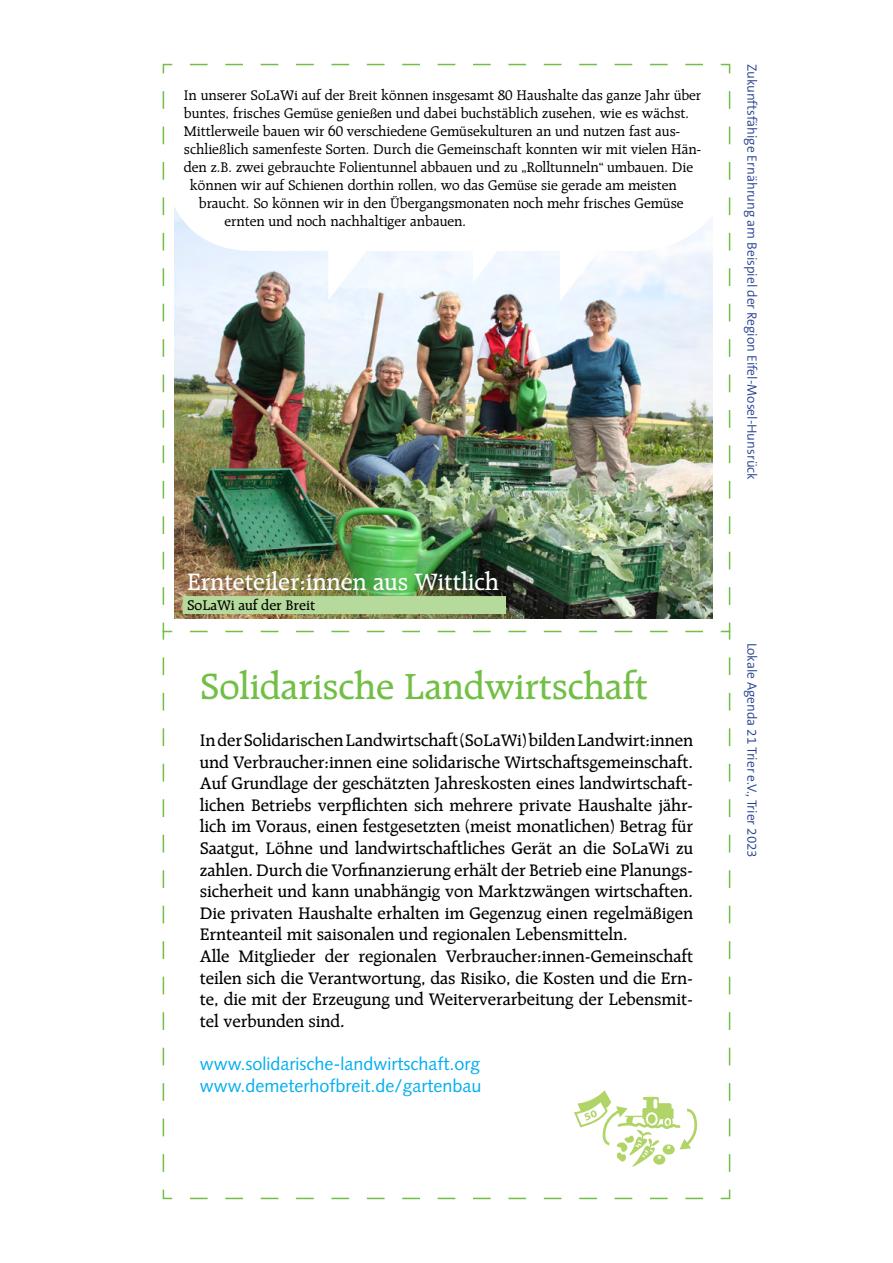
<style>
.page{position:relative;width:893px;height:1263px;background:#fff}
.page>*{position:absolute;margin:0;border:0;box-sizing:border-box;transform-origin:0 0}
.t1{font:500 39px "Raleigh";color:#71bf44}
.t2{font:500 25.5px "Raleigh";color:#fff}
.t3{font:500 18px/21.6px "Raleigh";color:#000}
.t4{font:18px/21.6px "Syntax";color:#00aeef}
.t5{font:15px "Raleigh";color:#000}
.t6{font:500 15px "Raleigh";color:#000}
.t7{font:300 13.5px "The Sans B4";color:#253f8e}
</style>
<div class="page">
<img style="left:162px;top:63px;width:569px;height:566px">
<svg style="left:162px;top:629px;width:569px;height:571px"></svg>
<p class="t5" style="left:184px;top:86px;width:519px">In unserer SoLaWi auf der Breit können insgesamt 80 Haushalte das ganze Jahr über</p>
<p class="t5" style="left:184px;top:104px;width:507px">buntes, frisches Gemüse genießen und dabei buchstäblich zusehen, wie es wächst.</p>
<p class="t5" style="left:184px;top:122px;width:498px">Mittlerweile bauen wir 60 verschiedene Gemüsekulturen an und nutzen fast aus-</p>
<p class="t5" style="left:184px;top:140px;width:518px">schließlich samenfeste Sorten. Durch die Gemeinschaft konnten wir mit vielen Hän-</p>
<p class="t5" style="left:184px;top:158px;width:511px">den z.B. zwei gebrauchte Folientunnel abbauen und zu „Rolltunneln“ umbauen. Die</p>
<p class="t5" style="left:190px;top:176px;width:489px">können wir auf Schienen dorthin rollen, wo das Gemüse sie gerade am meisten</p>
<p class="t5" style="left:199px;top:194px;width:486px">braucht. So können wir in den Übergangsmonaten noch mehr frisches Gemüse</p>
<p class="t5" style="left:224px;top:212px;width:243px">ernten und noch nachhaltiger anbauen.</p>
<h2 class="t2" style="left:187px;top:568px;width:313px">Ernteteiler:innen aus Wittlich</h2>
<p class="t6" style="left:187px;top:597px;width:129px">SoLaWi auf der Breit</p>
<h1 class="t1" style="left:200px;top:664px;width:449px">Solidarische Landwirtschaft</h1>
<p class="t3" style="left:200px;top:729px;width:495px">In der Solidarischen Landwirtschaft (SoLaWi) bilden Landwirt:innen und Verbraucher:innen eine solidarische Wirtschaftsgemeinschaft.<br>Auf Grundlage der geschätzten Jahreskosten eines landwirtschaft&shy;lichen Betriebs verpflichten sich mehrere private Haushalte jähr&shy;lich im Voraus, einen festgesetzten (meist monatlichen) Betrag für Saatgut, Löhne und landwirtschaftliches Gerät an die SoLaWi zu zahlen. Durch die Vorfinanzierung erhält der Betrieb eine Planungs&shy;sicherheit und kann unabhängig von Marktzwängen wirtschaften.<br>Die privaten Haushalte erhalten im Gegenzug einen regelmäßigen Ernteanteil mit saisonalen und regionalen Lebensmitteln.<br>Alle Mitglieder der regionalen Verbraucher:innen-Gemeinschaft teilen sich die Verantwortung, das Risiko, die Kosten und die Ern&shy;te, die mit der Erzeugung und Weiterverarbeitung der Lebensmit&shy;tel verbunden sind.</p>
<p class="t4" style="left:200px;top:1053px;width:283px">www.solidarische-landwirtschaft.org www.demeterhofbreit.de/gartenbau</p>
<p class="t7" style="left:759px;top:64px;width:418px;rotate:90deg">Zukunftsfähige Ernährung am Beispiel der Region Eifel-Mosel-Hunsrück</p>
<p class="t7" style="left:759px;top:642px;width:217px;rotate:90deg">Lokale Agenda 21 Trier e.V., Trier 2023</p>
</div>
